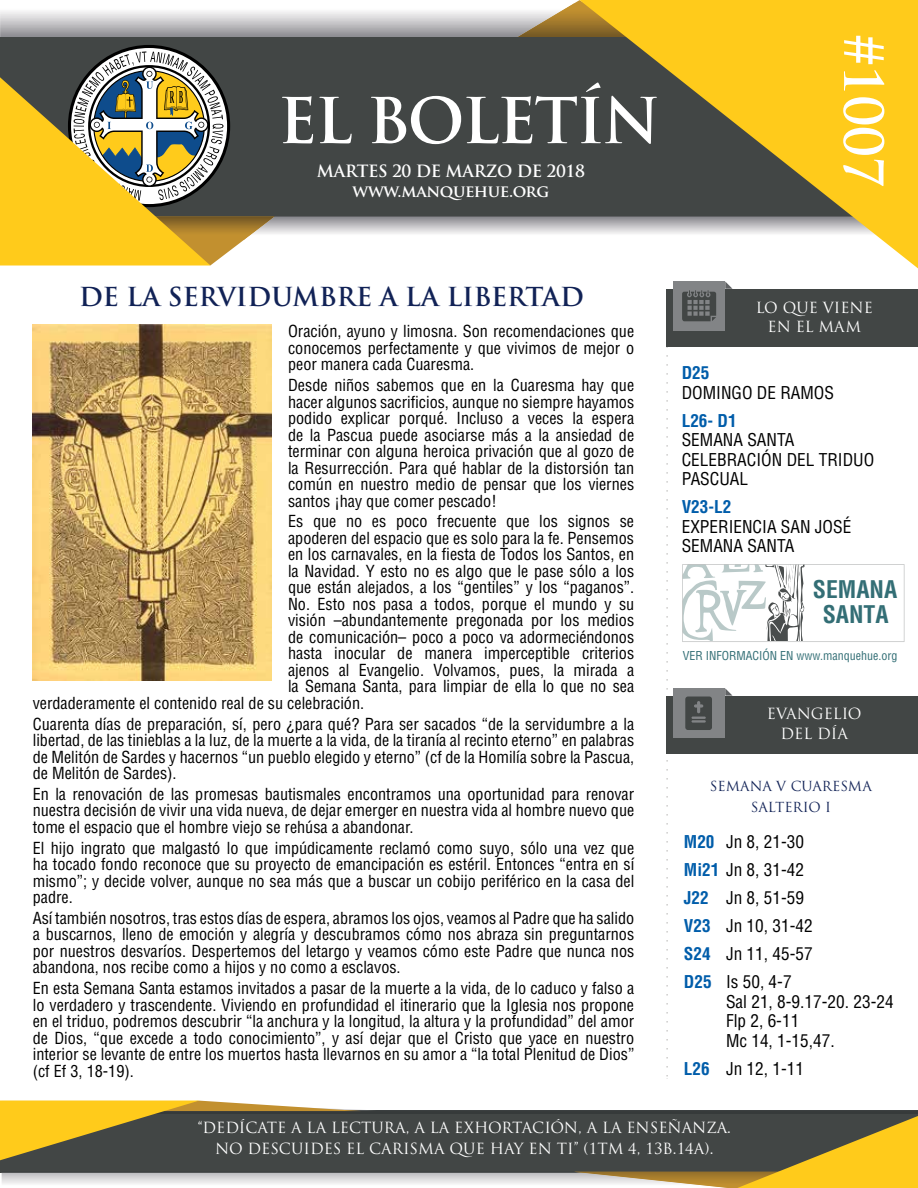
<style>
.page{position:relative;width:918px;height:1188px;background:#fff}
.page>*{position:absolute;margin:0;border:0;box-sizing:border-box;transform-origin:0 0}
.t1{font:700 61.5px "Trajan Pro";letter-spacing:-.03em;color:#fff}
.t2{font:700 52.5px "Trajan Pro";color:#fff}
.t3{font:700 25.5px "Trajan Pro";color:#112256}
.t4{font:700 condensed 23.7px/24.8px "Helvetica LT Std";color:#336e75;text-align:center}
.t5{font:condensed 17.25px/19.5px "Helvetica LT Std";color:#000}
.t6{font:700 condensed 17.25px/28px "Helvetica LT Std";color:#005daa}
.t7{font:700 16.5px/20px "Trajan Pro";letter-spacing:-.02em;color:#fff;text-align:center}
.t8{font:condensed 16.2px/16.5px "Helvetica LT Std";color:#000;text-align:justify}
.t9{font:15px/21px "Trajan Pro";color:#fff;text-align:center}
.t10{font:13.5px/20.7px "Trajan Pro";color:#112256;text-align:center}
.t11{font:condensed 12px "Helvetica LT Std";color:#326e75}
.s1{font-weight:700;color:#005daa}
</style>
<div class="page">
<svg style="left:666px;top:346px;width:2px;height:733px"></svg>
<svg style="left:0;top:1100px;width:918px;height:88px;background:#857e60"></svg>
<div style="left:0;top:37px;width:916px;height:180px;background:#424645"></div>
<svg style="left:0;top:0;width:579px;height:37px"></svg>
<svg style="left:579px;top:0;width:339px;height:268px;background:#f4c426"></svg>
<svg style="left:0;top:45px;width:916px;height:221px"></svg>
<div style="left:666px;top:289px;width:252px;height:57px;background:#424645"></div>
<div style="left:673px;top:281px;width:52px;height:50px;background:#828486"></div>
<svg style="left:682px;top:290px;width:34px;height:31px"></svg>
<svg style="left:725px;top:281px;width:8px;height:8px"></svg>
<div style="left:666px;top:696px;width:252px;height:57px;background:#424645"></div>
<div style="left:673px;top:688px;width:52px;height:49px;background:#828486"></div>
<svg style="left:725px;top:688px;width:8px;height:8px"></svg>
<svg style="left:685px;top:697px;width:27px;height:33px"></svg>
<svg style="left:682px;top:564px;width:222px;height:78px"></svg>
<img style="left:33px;top:324px;width:239px;height:356px">
<h1 class="t1" style="left:278px;top:82px;width:384px">EL BOLETÍN</h1>
<p class="t7" style="left:317px;top:162px;width:270px">MARTES 20 DE MARZO DE 2018 www.manquehue.org</p>
<h2 class="t2" style="left:896px;top:34px;width:155px;rotate:90deg">#1007</h2>
<h3 class="t3" style="left:79px;top:281px;width:506px">DE LA SERVIDUMBRE A LA LIBERTAD</h3>
<p class="t8" style="left:288px;top:323px;width:348px">Oración, ayuno y limosna. Son recomendaciones que conocemos perfectamente y que vivimos de mejor o peor manera cada Cuaresma.</p>
<p class="t8" style="left:288px;top:377px;width:348px">Desde niños sabemos que en la Cuaresma hay que hacer algunos sacrificios, aunque no siempre hayamos podido explicar porqué. Incluso a veces la espera de la Pascua puede asociarse más a la ansiedad de terminar con alguna heroica privación que al gozo de la Resurrección. Para qué hablar de la distorsión tan común en nuestro medio de pensar que los viernes santos ¡hay que comer pescado!</p>
<p class="t8" style="left:288px;top:513px;width:348px">Es que no es poco frecuente que los signos se</p>
<p class="t8" style="left:288px;top:530px;width:348px">apoderen del espacio que es solo para la fe. Pensemos</p>
<p class="t8" style="left:288px;top:546px;width:348px">en los carnavales, en la fiesta de Todos los Santos, en</p>
<p class="t8" style="left:288px;top:563px;width:348px">la Navidad. Y esto no es algo que le pase sólo a los</p>
<p class="t8" style="left:288px;top:579px;width:348px">que están alejados, a los “gentiles” y los “paganos”.</p>
<p class="t8" style="left:288px;top:596px;width:348px">No. Esto nos pasa a todos, porque el mundo y su</p>
<p class="t8" style="left:288px;top:612px;width:348px">visión –abundantemente pregonada por los medios</p>
<p class="t8" style="left:288px;top:629px;width:348px">de comunicación– poco a poco va adormeciéndonos</p>
<p class="t8" style="left:288px;top:645px;width:348px">hasta inocular de manera imperceptible criterios</p>
<p class="t8" style="left:288px;top:662px;width:348px">ajenos al Evangelio. Volvamos, pues, la mirada a</p>
<p class="t8" style="left:288px;top:678px;width:348px">la Semana Santa, para limpiar de ella lo que no sea</p>
<p class="t8" style="left:33px;top:695px;width:333px">verdaderamente el contenido real de su celebración.</p>
<p class="t8" style="left:33px;top:715px;width:603px">Cuarenta días de preparación, sí, pero ¿para qué? Para ser sacados “de la servidumbre a la libertad, de las tinieblas a la luz, de la muerte a la vida, de la tiranía al recinto eterno” en palabras de Melitón de Sardes y hacernos “un pueblo elegido y eterno” (cf de la Homilía sobre la Pascua, de Melitón de Sardes).</p>
<p class="t8" style="left:33px;top:786px;width:603px">En la renovación de las promesas bautismales encontramos una oportunidad para renovar nuestra decisión de vivir una vida nueva, de dejar emerger en nuestra vida al hombre nuevo que tome el espacio que el hombre viejo se rehúsa a abandonar.</p>
<p class="t8" style="left:33px;top:839px;width:603px">El hijo ingrato que malgastó lo que impúdicamente reclamó como suyo, sólo una vez que ha tocado fondo reconoce que su proyecto de emancipación es estéril. Entonces “entra en sí mismo”; y decide volver, aunque no sea más que a buscar un cobijo periférico en la casa del padre.</p>
<p class="t8" style="left:33px;top:910px;width:603px">Así también nosotros, tras estos días de espera, abramos los ojos, veamos al Padre que ha salido a buscarnos, lleno de emoción y alegría y descubramos cómo nos abraza sin preguntarnos por nuestros desvaríos. Despertemos del letargo y veamos cómo este Padre que nunca nos abandona, nos recibe como a hijos y no como a esclavos.</p>
<p class="t8" style="left:33px;top:980px;width:603px">En esta Semana Santa estamos invitados a pasar de la muerte a la vida, de lo caduco y falso a lo verdadero y trascendente. Viviendo en profundidad el itinerario que la Iglesia nos propone en el triduo, podremos descubrir “la anchura y la longitud, la altura y la profundidad” del amor de Dios, “que excede a todo conocimiento”, y así dejar que el Cristo que yace en nuestro interior se levante de entre los muertos hasta llevarnos en su amor a “la total Plenitud de Dios” (cf Ef 3, 18-19).</p>
<p class="t9" style="left:756px;top:299px;width:119px;line-height:18.5px">LO QUE VIENE<br>EN EL MAM</p>
<p class="t6" style="left:682px;top:359px;width:29px">D25</p>
<p class="t5" style="left:682px;top:383px;width:154px">DOMINGO DE RAMOS</p>
<p class="t6" style="left:682px;top:406px;width:57px">L26- D1</p>
<p class="t5" style="left:682px;top:430px;width:194px">SEMANA SANTA<br>CELEBRACIÓN DEL TRIDUO<br>PASCUAL</p>
<p class="t6" style="left:682px;top:493px;width:51px">V23-L2</p>
<p class="t5" style="left:682px;top:517px;width:171px">EXPERIENCIA SAN JOSÉ<br>SEMANA SANTA</p>
<h3 class="t4" style="left:813px;top:577px;width:86px">SEMANA<br>SANTA</h3>
<p class="t11" style="left:683px;top:648px;width:216px">VER INFORMACIÓN EN www.manquehue.org</p>
<p class="t9" style="left:767px;top:704px;width:96px;line-height:19.5px">EVANGELIO<br>DEL DÍA</p>
<p class="t10" style="left:710px;top:776px;width:164px">SEMANA V CUARESMA<br>SALTERIO I</p>
<p class="t5" style="left:726px;top:832px;width:80px">Jn 8, 21-30</p>
<p class="t5" style="left:684px;top:860px;width:122px"><span class="s1">Mi21</span> Jn 8, 31-42</p>
<p class="t5" style="left:726px;top:888px;width:80px">Jn 8, 51-59</p>
<p class="t5" style="left:726px;top:916px;width:88px">Jn 10, 31-42</p>
<p class="t5" style="left:726px;top:944px;width:88px">Jn 11, 45-57</p>
<p class="t5" style="left:726px;top:972px;width:67px">Is 50, 4-7</p>
<p class="t5" style="left:726px;top:992px;width:169px">Sal 21, 8-9.17-20. 23-24<br>Flp 2, 6-11<br>Mc 14, 1-15,47.</p>
<p class="t5" style="left:726px;top:1059px;width:80px">Jn 12, 1-11</p>
<p class="t6" style="left:684px;top:828px;width:32px">M20</p>
<p class="t6" style="left:684px;top:884px;width:29px">J22<br>V23<br>S24<br>D25</p>
<p class="t6" style="left:684px;top:1054px;width:27px">L26</p>
<p class="t9" style="left:198px;top:1117px;width:535px">“DEDÍCATE A LA LECTURA, A LA EXHORTACIÓN, A LA ENSEÑANZA.<br>NO DESCUIDES EL CARISMA QUE HAY EN TI” (1TM 4, 13B.14A).</p>
</div>
